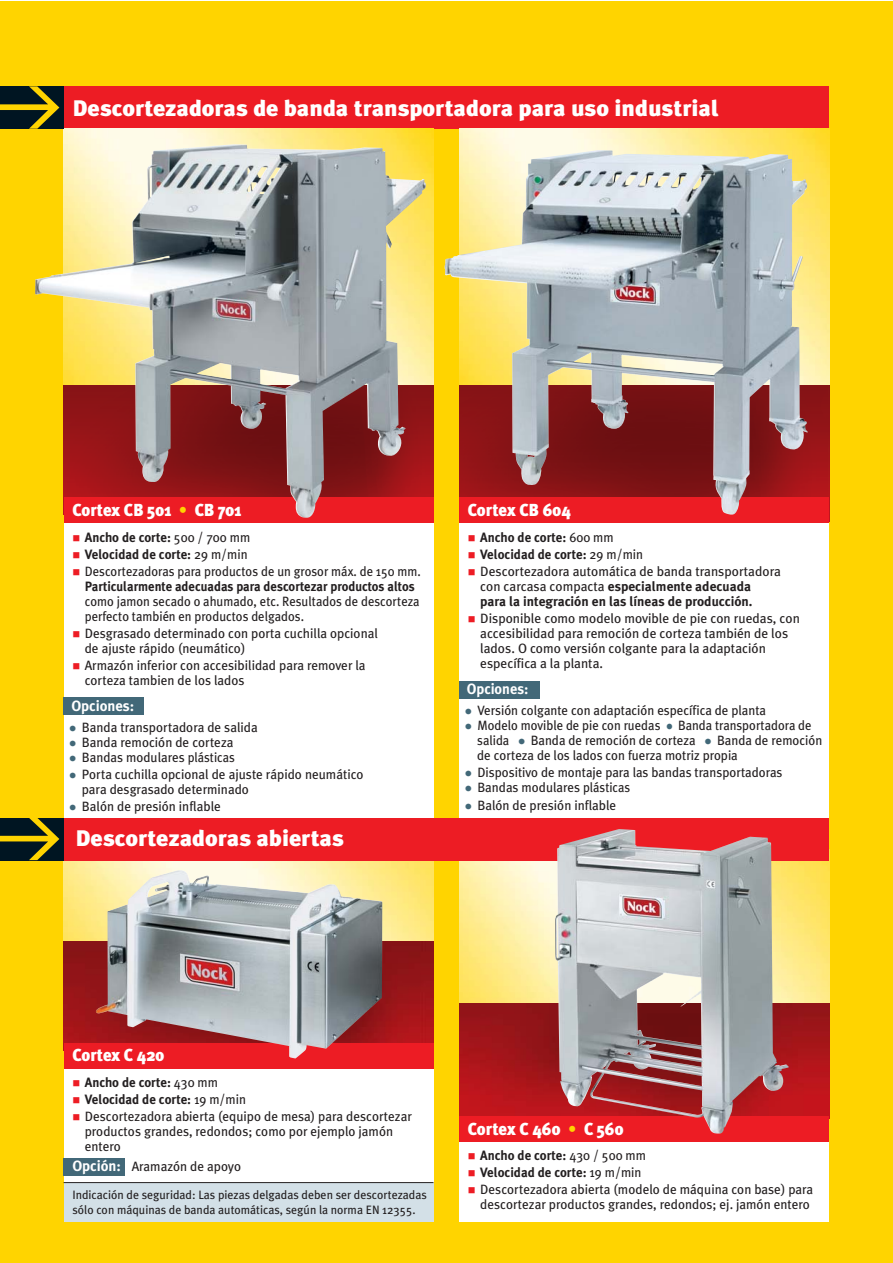
<style>
.page{position:relative;width:893px;height:1263px;background:#fff}
.page>*{position:absolute;margin:0;border:0;box-sizing:border-box;transform-origin:0 0}
.t1{font:900 22.5px "Meta Plus";color:#fff;scale:1.06 1}
.t2{font:900 17.4px "Meta Plus";color:#fff;scale:.96 1}
.t3{font:700 15px "Meta Plus";color:#fff}
.t4{font:700 15px "Meta Plus";color:#fff;scale:.96 1}
.t5{font:13.5px/15px "Meta Plus";color:#231f20}
.t6{font:13.5px/17.1px "Meta Plus";color:#231f20;scale:.96 1}
.t7{font:13.5px/15px "Meta Plus";color:#231f20;scale:.94 1}
.t8{font:700 13.5px/15px "Meta Plus";color:#231f20}
.t9{font:700 13.5px "Meta Plus";color:#231f20;scale:.94 1}
.t10{font:12.15px/15px "Meta Plus";color:#231f20}
.s1{color:#ffd400}
.s2{font-weight:700}
.s3{font-weight:400}
.s4{font-weight:700;font-size:15px;color:#fff}
</style>
<div class="page">
<div style="left:0;top:1px;width:893px;height:1262px;background:#ffd400"></div>
<div style="left:64px;top:86px;width:369px;height:1136px;background:#fff"></div>
<div style="left:459px;top:86px;width:370px;height:1136px;background:#fff"></div>
<div style="left:64px;top:86px;width:765px;height:43px;background:#ed1c24"></div>
<img style="left:64px;top:129px;width:369px;height:255px">
<svg style="left:459px;top:129px;width:370px;height:255px"></svg>
<div style="left:64px;top:498px;width:369px;height:25px;background:#ed1c24"></div>
<div style="left:459px;top:498px;width:370px;height:25px;background:#ed1c24"></div>
<img style="left:64px;top:860px;width:369px;height:183px">
<img style="left:459px;top:860px;width:370px;height:144px">
<img style="left:459px;top:1004px;width:370px;height:112px">
<div style="left:64px;top:818px;width:765px;height:42px;background:#ed1c24"></div>
<div style="left:459px;top:1116px;width:370px;height:26px;background:#ed1c24"></div>
<div style="left:459px;top:681px;width:81px;height:17px;background:#426878"></div>
<div style="left:64px;top:698px;width:80px;height:17px;background:#426878"></div>
<img style="left:555px;top:829px;width:234px;height:304px">
<div style="left:64px;top:1183px;width:369px;height:39px;background:#d3e0e7"></div>
<div style="left:64px;top:1043px;width:369px;height:26px;background:#ed1c24"></div>
<img style="left:96px;top:870px;width:286px;height:188px">
<hr style="left:64px;top:1182px;width:369px;height:1px;background:#231f20">
<div style="left:64px;top:1159px;width:61px;height:17px;background:#426878"></div>
<div style="left:0;top:86px;width:64px;height:43px;background:#001522"></div>
<svg style="left:0;top:87px;width:59px;height:42px"></svg>
<div style="left:0;top:818px;width:64px;height:42px;background:#001522"></div>
<svg style="left:0;top:818px;width:59px;height:42px"></svg>
<img style="left:35px;top:144px;width:391px;height:374px">
<img style="left:444px;top:150px;width:364px;height:365px">
<h1 class="t1" style="left:72px;top:97px;width:611px">Descortezadoras de banda transportadora para uso industrial</h1>
<p class="t2" style="left:72px;top:501px;width:178px">Cortex CB 501 <span class="s1">•</span> CB 701</p>
<p class="t6" style="left:85px;top:529px;width:352px"><span class="s2">Ancho de corte:</span> 500 / 700 mm<br><span class="s2">Velocidad de corte:</span> 29 m/min<br>Descortezadoras para productos de un grosor máx. de 150 mm.</p>
<p class="t9" style="left:85px;top:580px;width:353px">Particularmente adecuadas para descortezar productos altos</p>
<p class="t7" style="left:85px;top:594px;width:358px">como jamon secado o ahumado, etc. Resultados de descorteza perfecto también en productos delgados.</p>
<p class="t5" style="left:85px;top:626px;width:295px">Desgrasado determinado con porta cuchilla opcional de ajuste rápido (neumático)</p>
<p class="t5" style="left:85px;top:658px;width:282px">Armazón inferior con accesibilidad para remover la corteza tambien de los lados</p>
<p class="t3" style="left:71px;top:698px;width:64px">Opciones:</p>
<p class="t5" style="left:82px;top:720px;width:177px">Banda transportadora de salida<br>Banda remoción de corteza<br>Bandas modulares plásticas</p>
<p class="t5" style="left:82px;top:767px;width:283px">Porta cuchilla opcional de ajuste rápido neumático para desgrasado determinado</p>
<p class="t5" style="left:82px;top:799px;width:140px">Balón de presión inflable</p>
<h1 class="t1" style="left:75px;top:827px;width:255px">Descortezadoras abiertas</h1>
<p class="t2" style="left:468px;top:501px;width:109px">Cortex CB 604</p>
<p class="t6" style="left:480px;top:529px;width:315px"><span class="s2">Ancho de corte:</span> 600 mm<br><span class="s2">Velocidad de corte:</span> 29 m/min<br>Descortezadora automática de banda transportadora</p>
<p class="t8" style="left:480px;top:579px;width:274px"><span class="s3">con carcasa compacta</span> especialmente adecuada para la integración en las líneas de producción.</p>
<p class="t5" style="left:480px;top:611px;width:321px">Disponible como modelo movible de pie con ruedas, con accesibilidad para remoción de corteza también de los lados. O como versión colgante para la adaptación específica a la planta.</p>
<p class="t4" style="left:467px;top:682px;width:66px">Opciones:</p>
<p class="t6" style="left:477px;top:704px;width:302px;line-height:15px">Versión colgante con adaptación específica de planta<br>Modelo movible de pie con ruedas</p>
<p class="t7" style="left:678px;top:719px;width:144px">Banda transportadora de</p>
<p class="t7" style="left:477px;top:734px;width:36px">salida</p>
<p class="t6" style="left:531px;top:733px;width:173px">Banda de remoción de corteza</p>
<p class="t6" style="left:477px;top:734px;width:361px;line-height:15px;text-indent:240px">Banda de remoción de corteza de los lados con fuerza motriz propia</p>
<p class="t6" style="left:477px;top:766px;width:319px;line-height:15px">Dispositivo de montaje para las bandas transportadoras<br>Bandas modulares plásticas</p>
<p class="t5" style="left:477px;top:798px;width:140px">Balón de presión inflable</p>
<p class="t2" style="left:72px;top:1047px;width:98px">Cortex C 420</p>
<p class="t6" style="left:85px;top:1074px;width:342px"><span class="s2">Ancho de corte:</span> 430 mm<br><span class="s2">Velocidad de corte:</span> 19 m/min<br>Descortezadora abierta (equipo de mesa) para descortezar</p>
<p class="t5" style="left:85px;top:1124px;width:310px">productos grandes, redondos; como por ejemplo jamón entero</p>
<p class="t5" style="left:72px;top:1160px;width:170px"><span class="s4">Opción:</span> Aramazón de apoyo</p>
<p class="t10" style="left:72px;top:1188px;width:356px">Indicación de seguridad: Las piezas delgadas deben ser descortezadas sólo con máquinas de banda automáticas, según la norma EN 12355.</p>
<p class="t2" style="left:468px;top:1120px;width:164px">Cortex C 460 <span class="s1">•</span> C 560</p>
<p class="t6" style="left:480px;top:1147px;width:348px"><span class="s2">Ancho de corte:</span> 430 / 500 mm<br><span class="s2">Velocidad de corte:</span> 19 m/min<br>Descortezadora abierta (modelo de máquina con base) para</p>
<p class="t5" style="left:480px;top:1198px;width:331px">descortezar productos grandes, redondos; ej. jamón entero</p>
</div>
